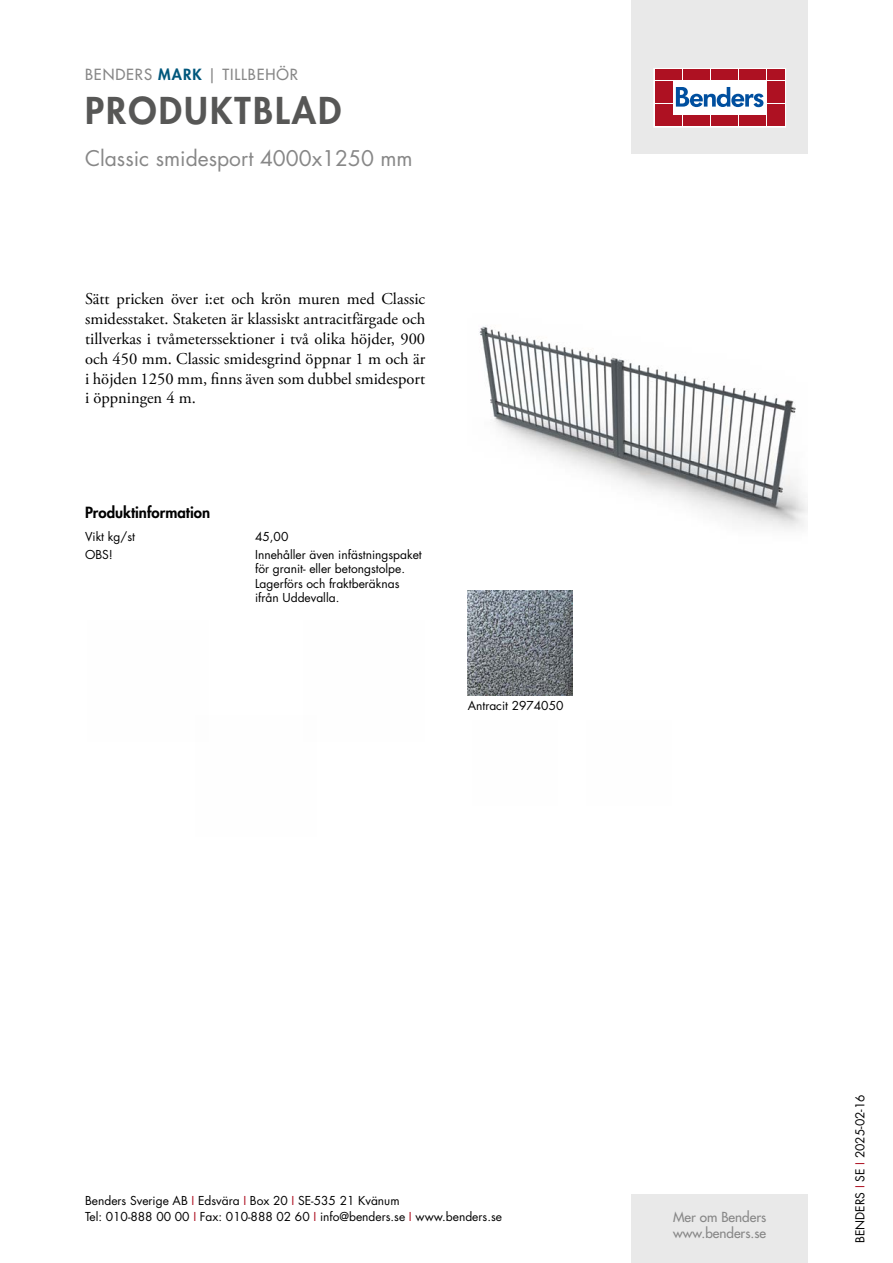
<style>
.page{position:relative;width:893px;height:1263px;background:#fff}
.page>*{position:absolute;margin:0;border:0;box-sizing:border-box;transform-origin:0 0}
.t1{font:800 36px "Futura Std";letter-spacing:.06em;color:#575756}
.t2{font:21px "Futura Std";color:#878787}
.t3{font:16.5px/19.8px "Adobe Garamond Pro";color:#000;text-align:justify}
.t4{font:500 15px "Futura Std";letter-spacing:.06em;color:#878787}
.t5{font:800 15px "Futura Std";color:#000}
.t6{font:500 13.5px/16.2px "Futura Std";color:#878787}
.t7{font:12px/14.4px "Futura Std";color:#000}
.s1{font-weight:800;color:#00577c}
.s2{color:#ae1122}
</style>
<div class="page">
<div style="left:631px;top:0;width:177px;height:153px;background:#e9e9e9"></div>
<div style="left:631px;top:1195px;width:177px;height:68px;background:#e9e9e9"></div>
<svg style="left:656px;top:70px;width:128px;height:55px;background:#ebc5ca"></svg>
<div style="left:654px;top:68px;width:132px;height:59px;border:1px solid #fff"></div>
<div style="left:655px;top:70px;width:8px;height:10px;background:#ae1122"></div>
<div style="left:664px;top:70px;width:8px;height:10px;background:#ae1122"></div>
<div style="left:655px;top:81px;width:8px;height:10px;background:#ae1122"></div>
<div style="left:664px;top:81px;width:8px;height:10px;background:#ae1122"></div>
<div style="left:655px;top:93px;width:8px;height:10px;background:#ae1122"></div>
<div style="left:664px;top:93px;width:8px;height:10px;background:#ae1122"></div>
<div style="left:655px;top:104px;width:8px;height:11px;background:#ae1122"></div>
<div style="left:664px;top:104px;width:8px;height:11px;background:#ae1122"></div>
<div style="left:655px;top:116px;width:8px;height:10px;background:#ae1122"></div>
<div style="left:664px;top:116px;width:8px;height:10px;background:#ae1122"></div>
<div style="left:674px;top:70px;width:8px;height:10px;background:#ae1122"></div>
<div style="left:683px;top:70px;width:8px;height:10px;background:#ae1122"></div>
<div style="left:692px;top:70px;width:8px;height:10px;background:#ae1122"></div>
<div style="left:702px;top:70px;width:8px;height:10px;background:#ae1122"></div>
<div style="left:711px;top:70px;width:8px;height:10px;background:#ae1122"></div>
<div style="left:720px;top:70px;width:8px;height:10px;background:#ae1122"></div>
<div style="left:730px;top:70px;width:8px;height:10px;background:#ae1122"></div>
<div style="left:739px;top:70px;width:8px;height:10px;background:#ae1122"></div>
<div style="left:748px;top:70px;width:8px;height:10px;background:#ae1122"></div>
<div style="left:758px;top:70px;width:8px;height:10px;background:#ae1122"></div>
<div style="left:674px;top:116px;width:8px;height:10px;background:#ae1122"></div>
<div style="left:683px;top:116px;width:8px;height:10px;background:#ae1122"></div>
<div style="left:692px;top:116px;width:8px;height:10px;background:#ae1122"></div>
<div style="left:702px;top:116px;width:8px;height:10px;background:#ae1122"></div>
<div style="left:711px;top:116px;width:8px;height:10px;background:#ae1122"></div>
<div style="left:720px;top:116px;width:8px;height:10px;background:#ae1122"></div>
<div style="left:730px;top:116px;width:8px;height:10px;background:#ae1122"></div>
<div style="left:739px;top:116px;width:8px;height:10px;background:#ae1122"></div>
<div style="left:748px;top:116px;width:8px;height:10px;background:#ae1122"></div>
<div style="left:758px;top:116px;width:8px;height:10px;background:#ae1122"></div>
<div style="left:767px;top:70px;width:8px;height:10px;background:#ae1122"></div>
<div style="left:776px;top:70px;width:8px;height:10px;background:#ae1122"></div>
<div style="left:767px;top:81px;width:8px;height:10px;background:#ae1122"></div>
<div style="left:776px;top:81px;width:8px;height:10px;background:#ae1122"></div>
<div style="left:767px;top:93px;width:8px;height:10px;background:#ae1122"></div>
<div style="left:776px;top:93px;width:8px;height:10px;background:#ae1122"></div>
<div style="left:767px;top:104px;width:8px;height:11px;background:#ae1122"></div>
<div style="left:776px;top:104px;width:8px;height:11px;background:#ae1122"></div>
<div style="left:767px;top:116px;width:8px;height:10px;background:#ae1122"></div>
<div style="left:776px;top:116px;width:8px;height:10px;background:#ae1122"></div>
<svg style="left:676px;top:87px;width:87px;height:20px;background:#89add2"></svg>
<img style="left:479px;top:325px;width:329px;height:204px">
<img style="left:468px;top:590px;width:105px;height:105px">
<p class="t4" style="left:85px;top:65px;width:215px">BENDERS <span class="s1">MARK</span> | TILLBEHÖR</p>
<h1 class="t1" style="left:85px;top:87px;width:258px">PRODUKTBLAD</h1>
<h2 class="t2" style="left:85px;top:144px;width:329px">Classic smidesport 4000x1250 mm</h2>
<p class="t3" style="left:85px;top:290px;width:342px">Sätt pricken över i:et och krön muren med Classic smidesstaket. Staketen är klassiskt antracitfärgade och tillverkas i tvåmeterssektioner i två olika höjder, 900 och 450 mm. Classic smidesgrind öppnar 1 m och är i höjden 1250 mm, finns även som dubbel smidesport i öppningen 4 m.</p>
<p class="t5" style="left:85px;top:503px;width:127px">Produktinformation</p>
<p class="t7" style="left:85px;top:529px;width:51px">Vikt kg/st</p>
<p class="t7" style="left:255px;top:529px;width:35px">45,00</p>
<p class="t7" style="left:85px;top:548px;width:29px">OBS!</p>
<p class="t7" style="left:255px;top:548px;width:168px">Innehåller även infästningspaket för granit- eller betongstolpe.<br>Lagerförs och fraktberäknas ifrån Uddevalla.</p>
<p class="t7" style="left:468px;top:698px;width:97px">Antracit 2974050</p>
<p class="t7" style="left:85px;top:1192px;width:418px;line-height:16.5px">Benders Sverige AB <span class="s2">I</span> Edsvära <span class="s2">I</span> Box 20 <span class="s2">I</span> SE-535 21 Kvänum<br>Tel: 010-888 00 00 <span class="s2">I</span> Fax: 010-888 02 60 <span class="s2">I</span> info@benders.se <span class="s2">I</span> www.benders.se</p>
<p class="t6" style="left:673px;top:1209px;width:95px">Mer om Benders www.benders.se</p>
<p class="t7" style="left:853px;top:1243px;width:150px;rotate:-90deg">BENDERS <span class="s2">I</span> SE <span class="s2">I</span> 2025-02-16</p>
</div>
